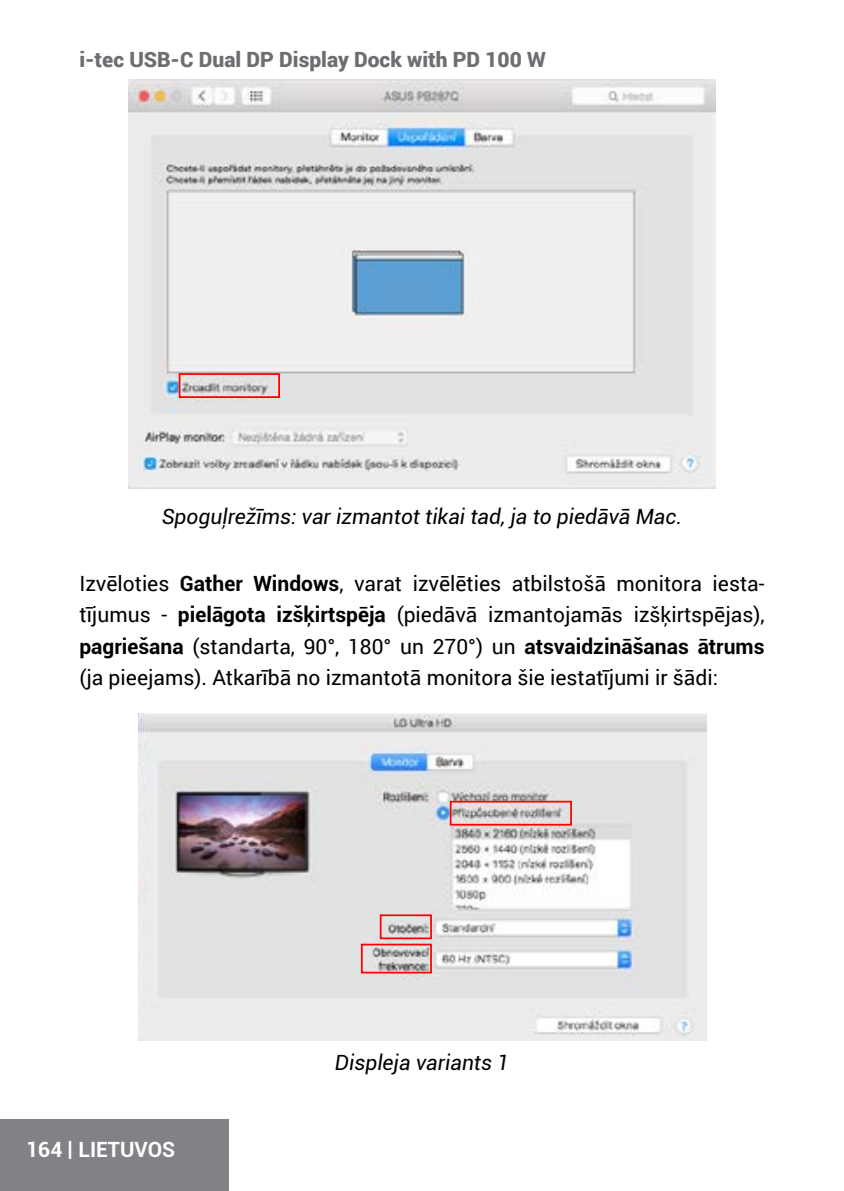
<style>
.page{position:relative;width:844px;height:1191px;background:#fff}
.page>*{position:absolute;margin:0;border:0;box-sizing:border-box;transform-origin:0 0}
.t1{font:21px/31.5px "Roboto";color:#000;text-align:justify}
.t2{font:italic 21px "Roboto";color:#000}
.t3{font:900 21px "Roboto";color:#6d6e71}
.t4{font:700 21px "Roboto";color:#fff}
.s1{font-weight:700}
</style>
<div class="page">
<div style="left:0;top:1119px;width:228px;height:72px;background:#808285"></div>
<img style="left:128px;top:79px;width:587px;height:409px">
<div style="left:179px;top:373px;width:101px;height:25px;border:2px solid #f00"></div>
<img style="left:139px;top:714px;width:567px;height:326px">
<div style="left:449px;top:800px;width:122px;height:25px;border:2px solid #f00"></div>
<div style="left:379px;top:914px;width:53px;height:25px;border:2px solid #f00"></div>
<div style="left:361px;top:943px;width:71px;height:30px;border:2px solid #f00"></div>
<p class="t3" style="left:79px;top:45px;width:468px">i-tec USB-C Dual DP Display Dock with PD 100 W</p>
<p class="t2" style="left:162px;top:502px;width:521px">Spoguļrežīms: var izmantot tikai tad, ja to piedāvā Mac.</p>
<p class="t1" style="left:79px;top:566px;width:686px">Izvēloties <span class="s1">Gather Windows</span>, varat izvēlēties atbilstošā monitora iesta&shy;tījumus - <span class="s1">pielāgota izšķirtspēja</span> (piedāvā izmantojamās izšķirtspējas), <span class="s1">pagriešana</span> (standarta, 90°, 180° un 270°) un <span class="s1">atsvaidzināšanas ātrums </span>(ja pieejams). Atkarībā no izmantotā monitora šie iestatījumi ir šādi:</p>
<p class="t4" style="left:26px;top:1134px;width:150px">164 | LIETUVOS</p>
<p class="t2" style="left:335px;top:1048px;width:176px">Displeja variants 1</p>
</div>
